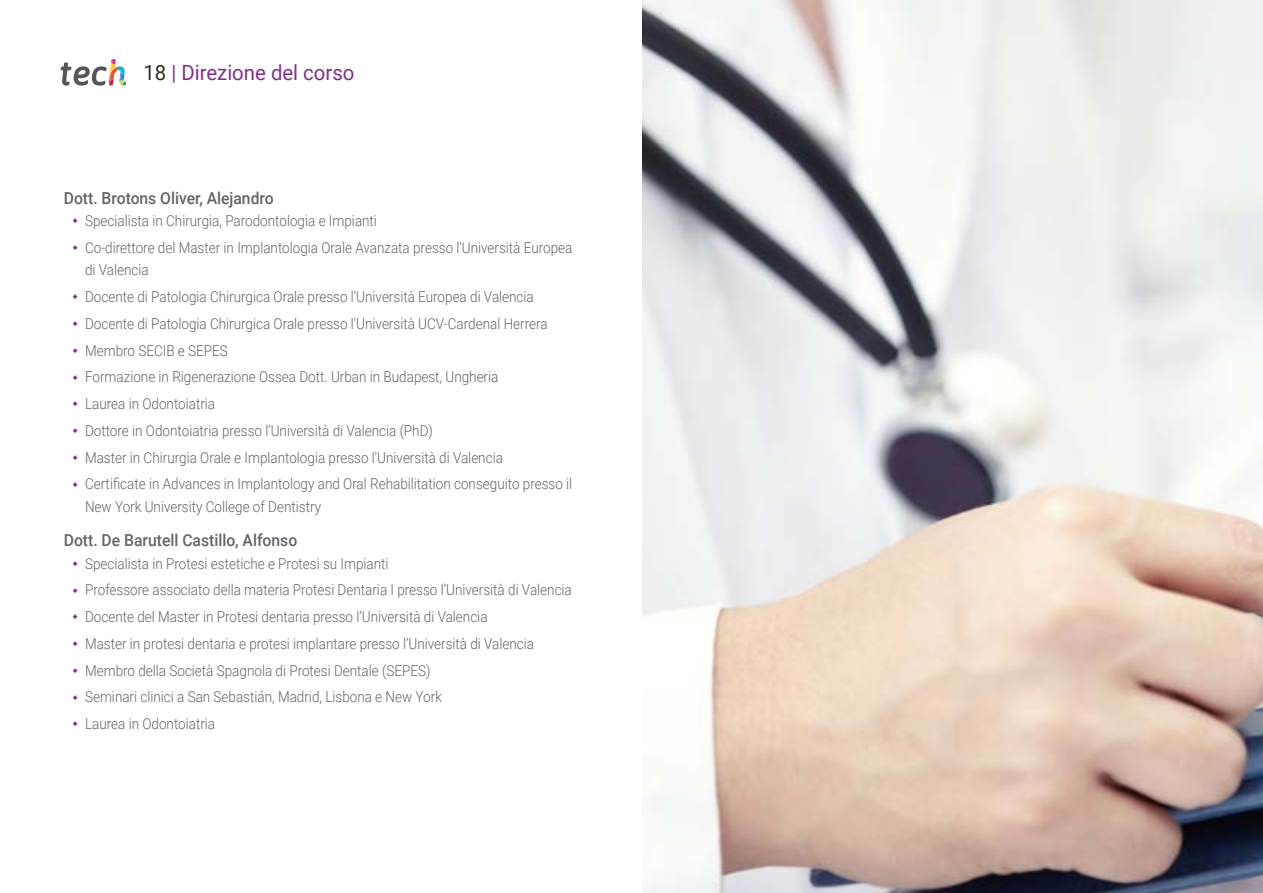
<style>
.page{position:relative;width:1263px;height:893px;background:#fff}
.page>*{position:absolute;margin:0;border:0;box-sizing:border-box;transform-origin:0 0}
.t1{font:21px "Roboto";color:#813089}
.t2{font:500 16.5px "Roboto";color:#61646a;scale:.95 1}
.t3{font:300 15px/26.7px "Roboto";color:#61646a;scale:.9 1}
.s1{color:#312e20}
</style>
<div class="page">
<img style="left:642px;top:0;width:621px;height:893px">
<svg style="left:61px;top:59px;width:65px;height:27px"></svg>
<h1 class="t1" style="left:144px;top:57px;width:213px"><span class="s1">18</span> | Direzione del corso</h1>
<p class="t2" style="left:64px;top:186px;width:222px">Dott. Brotons Oliver, Alejandro</p>
<p class="t3" style="left:85px;top:207px;width:543px">Specialista in Chirurgia, Parodontologia e Impianti<br>Co-direttore del Master in Implantologia Orale Avanzata presso l'Università Europea</p>
<p class="t3" style="left:85px;top:256px;width:543px">di Valencia<br>Docente di Patologia Chirurgica Orale presso l'Università Europea di Valencia Docente di Patologia Chirurgica Orale presso l'Università UCV-Cardenal Herrera Membro SECIB e SEPES<br>Formazione in Rigenerazione Ossea Dott. Urban in Budapest, Ungheria<br>Laurea in Odontoiatria<br>Dottore in Odontoiatria presso l'Università di Valencia (PhD)<br>Master in Chirurgia Orale e Implantologia presso l'Università di Valencia<br>Certificate in Advances in Implantology and Oral Rehabilitation conseguito presso il</p>
<p class="t3" style="left:85px;top:493px;width:264px">New York University College of Dentistry</p>
<p class="t2" style="left:64px;top:529px;width:247px">Dott. De Barutell Castillo, Alfonso</p>
<p class="t3" style="left:85px;top:549px;width:542px">Specialista in Protesi estetiche e Protesi su Impianti<br>Professore associato della materia Protesi Dentaria I presso l’Università di Valencia Docente del Master in Protesi dentaria presso l’Università di Valencia<br>Master in protesi dentaria e protesi implantare presso l’Università di Valencia Membro della Società Spagnola di Protesi Dentale (SEPES)<br>Seminari clinici a San Sebastián, Madrid, Lisbona e New York<br>Laurea in Odontoiatria</p>
</div>
